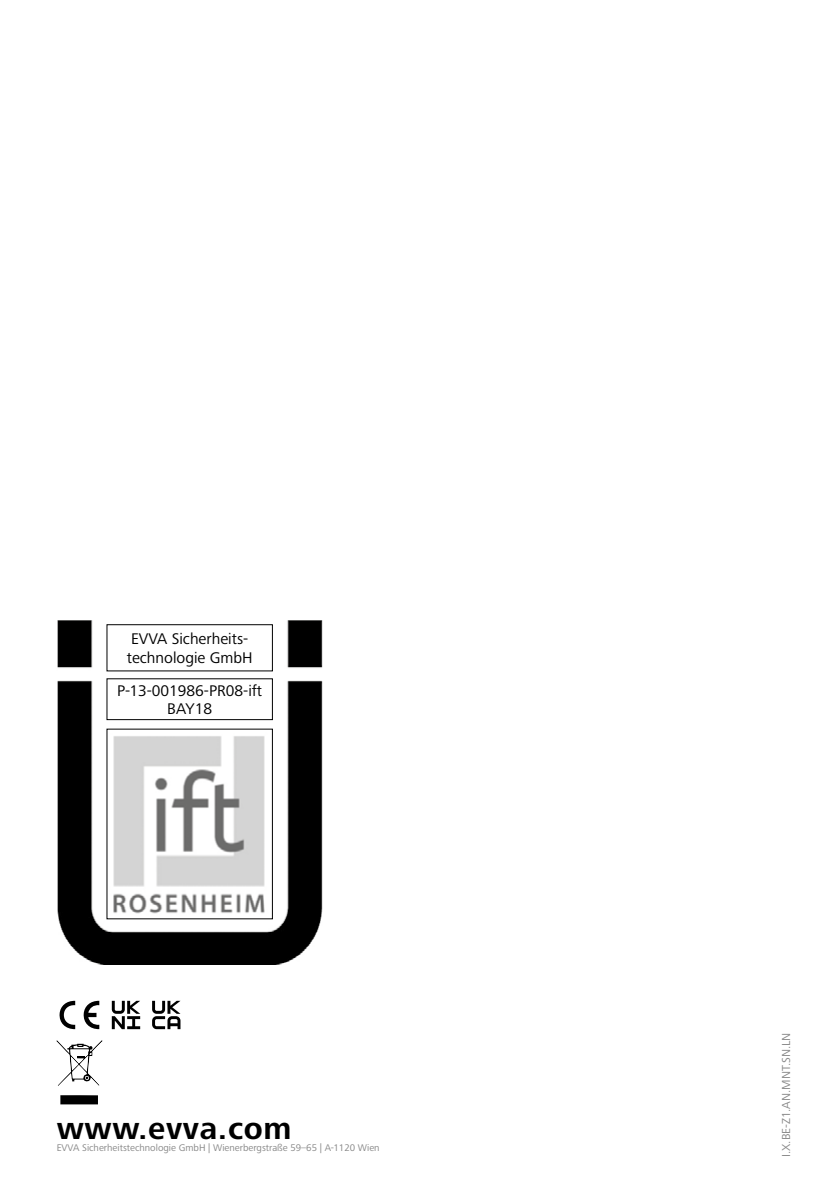
<style>
.page{position:relative;width:840px;height:1191px;background:#fff}
.page>*{position:absolute;margin:0;border:0;box-sizing:border-box;transform-origin:0 0}
.t1{font:700 32px "Frutiger Next LTW1 G";letter-spacing:.02em;color:#000}
.t2{font:16px/19.2px "Frutiger Next LTW1 G";color:#000}
.t3{font:12px "Frutiger Next LTW1 G";color:#878787}
.t4{font:10px "Frutiger Next LTW1 G";color:#878787}
</style>
<div class="page">
<img style="left:57px;top:620px;width:265px;height:344px">
<div style="left:106px;top:624px;width:167px;height:47px;border:1px solid #000"></div>
<div style="left:106px;top:678px;width:167px;height:42px;border:1px solid #000"></div>
<svg style="left:59px;top:1000px;width:41px;height:30px"></svg>
<svg style="left:57px;top:1040px;width:45px;height:64px"></svg>
<svg style="left:112px;top:1000px;width:28px;height:29px"></svg>
<svg style="left:152px;top:1000px;width:28px;height:29px"></svg>
<h2 class="t2" style="left:127px;top:629px;width:127px">EVVA Sicherheits&shy;technologie GmbH</h2>
<h2 class="t2" style="left:117px;top:681px;width:146px;line-height:18.4px;text-align:center">P-13-001986-PR08-ift<br>BAY18</h2>
<h1 class="t1" style="left:57px;top:1110px;width:236px">www.evva.com</h1>
<p class="t4" style="left:57px;top:1142px;width:324px">EVVA Sicherheitstechnologie GmbH | Wienerbergstraße 59–65 | A-1120 Wien</p>
<p class="t3" style="left:779px;top:1157px;width:126px;rotate:-90deg">I.X.BE-Z1.AN.MNT.SN.LN</p>
</div>
